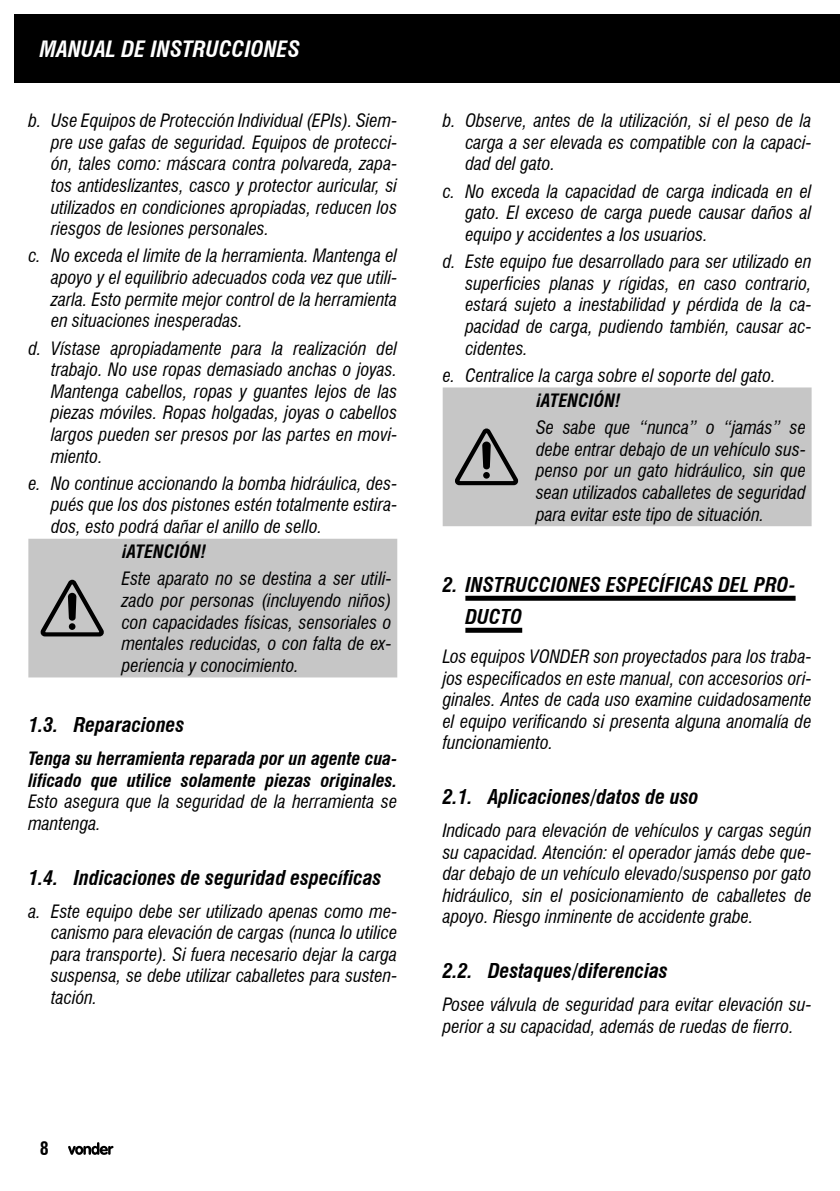
<style>
.page{position:relative;width:840px;height:1191px;background:#fff}
.page>*{position:absolute;margin:0;border:0;box-sizing:border-box;transform-origin:0 0}
.t1{font:italic 700 condensed 22px "Swiss 721 BT";color:#fff}
.t2{font:italic 700 condensed 20px/32px "Swiss 721 BT";color:#000}
.texto{font:italic condensed 18px/21.6px "Swiss 721 BT";color:#000;text-align:justify}
.texto-2{font:italic 700 condensed 18px/21.6px "Swiss 721 BT";color:#000;text-align:justify}
.t3{font:700 condensed 18px "Swiss 721 BT";color:#000}
.s1{font-weight:400}
</style>
<div class="page">
<div style="left:28px;top:539px;width:369px;height:138px;background:#c6c6c6"></div>
<svg style="left:39px;top:580px;width:66px;height:56px;background:#939393"></svg>
<div style="left:69px;top:623px;width:6px;height:7px;background:#000;border-radius:50%"></div>
<div style="left:465px;top:596px;width:330px;height:5px;background:#000"></div>
<div style="left:465px;top:628px;width:57px;height:5px;background:#000"></div>
<div style="left:442px;top:387px;width:369px;height:139px;background:#c6c6c6"></div>
<svg style="left:453px;top:428px;width:66px;height:57px;background:#929292"></svg>
<div style="left:14px;top:14px;width:825px;height:69px;background:#000"></div>
<svg style="left:68px;top:1142px;width:45px;height:12px"></svg>
<p class="t1" style="left:40px;top:36px;width:262px">MANUAL DE INSTRUCCIONES</p>
<p class="texto" style="left:51px;top:110px;width:347px;text-indent:-23px">b. Use Equipos de Protección Individual (EPIs). Siem&shy;pre use gafas de seguridad. Equipos de protecci&shy;ón, tales como: máscara contra polvareda, zapa&shy;tos antideslizantes, casco y protector auricular, si utilizados en condiciones apropiadas, reducen los riesgos de lesiones personales.</p>
<p class="texto" style="left:51px;top:245px;width:347px;text-indent:-23px">c. No exceda el limite de la herramienta. Mantenga el apoyo y el equilibrio adecuados coda vez que utili&shy;zarla. Esto permite mejor control de la herramienta en situaciones inesperadas.</p>
<p class="texto" style="left:51px;top:337px;width:347px;text-indent:-23px">d. Vístase apropiadamente para la realización del trabajo. No use ropas demasiado anchas o joyas.<br>Mantenga cabellos, ropas y guantes lejos de las piezas móviles. Ropas holgadas, joyas o cabellos largos pueden ser presos por las partes en movi&shy;miento.</p>
<p class="texto" style="left:51px;top:472px;width:347px;text-indent:-23px">e. No continue accionando la bomba hidráulica, des&shy;pués que los dos pistones estén totalmente estira&shy;dos, esto podrá dañar el anillo de sello.</p>
<p class="texto-2" style="left:122px;top:541px;width:86px">¡ATENCIÓN!</p>
<p class="texto" style="left:122px;top:568px;width:271px">Este aparato no se destina a ser utili&shy;zado por personas (incluyendo niños) con capacidades físicas, sensoriales o mentales reducidas, o con falta de ex&shy;periencia y conocimiento.</p>
<p class="t2" style="left:28px;top:709px;width:157px">1.3. Reparaciones</p>
<p class="texto-2" style="left:28px;top:748px;width:370px">Tenga su herramienta reparada por un agente cua&shy;lificado que utilice solamente piezas originales.<br><span class="s1">Esto asegura que la seguridad de la herramienta se mantenga.</span></p>
<p class="t2" style="left:28px;top:861px;width:354px">1.4. Indicaciones de seguridad específicas</p>
<p class="texto" style="left:51px;top:900px;width:347px;text-indent:-23px">a. Este equipo debe ser utilizado apenas como me&shy;canismo para elevación de cargas (nunca lo utilice para transporte). Si fuera necesario dejar la carga suspensa, se debe utilizar caballetes para susten&shy;tación.</p>
<p class="t3" style="left:40px;top:1138px;width:10px">8</p>
<p class="texto" style="left:465px;top:110px;width:347px;text-indent:-23px">b. Observe, antes de la utilización, si el peso de la carga a ser elevada es compatible con la capaci&shy;dad del gato.</p>
<p class="texto" style="left:465px;top:180px;width:347px;text-indent:-23px">c. No exceda la capacidad de carga indicada en el gato. El exceso de carga puede causar daños al equipo y accidentes a los usuarios.</p>
<p class="texto" style="left:465px;top:251px;width:347px;text-indent:-23px">d. Este equipo fue desarrollado para ser utilizado en superficies planas y rígidas, en caso contrario, estará sujeto a inestabilidad y pérdida de la ca&shy;pacidad de carga, pudiendo también, causar ac&shy;cidentes.</p>
<p class="texto" style="left:442px;top:364px;width:334px">e. Centralice la carga sobre el soporte del gato.</p>
<p class="texto-2" style="left:535px;top:389px;width:86px">¡ATENCIÓN!</p>
<p class="texto" style="left:535px;top:417px;width:271px">Se sabe que “nunca” o “jamás” se debe entrar debajo de un vehículo sus&shy;penso por un gato hidráulico, sin que sean utilizados caballetes de seguridad para evitar este tipo de situación.</p>
<p class="t2" style="left:465px;top:569px;width:331px;text-indent:-23px">2. INSTRUCCIONES ESPECÍFICAS DEL PRO-<br>DUCTO</p>
<p class="texto" style="left:442px;top:645px;width:370px">Los equipos VONDER son proyectados para los traba&shy;jos especificados en este manual, con accesorios ori&shy;ginales. Antes de cada uso examine cuidadosamente el equipo verificando si presenta alguna anomalía de funcionamiento.</p>
<p class="t2" style="left:442px;top:781px;width:257px">2.1. Aplicaciones/datos de uso</p>
<p class="texto" style="left:442px;top:819px;width:370px">Indicado para elevación de vehículos y cargas según su capacidad. Atención: el operador jamás debe que&shy;dar debajo de un vehículo elevado/suspenso por gato hidráulico, sin el posicionamiento de caballetes de apoyo. Riesgo inminente de accidente grabe.</p>
<p class="t2" style="left:442px;top:955px;width:226px">2.2. Destaques/diferencias</p>
<p class="texto" style="left:442px;top:993px;width:370px">Posee válvula de seguridad para evitar elevación su&shy;perior a su capacidad, además de ruedas de fierro.</p>
</div>
